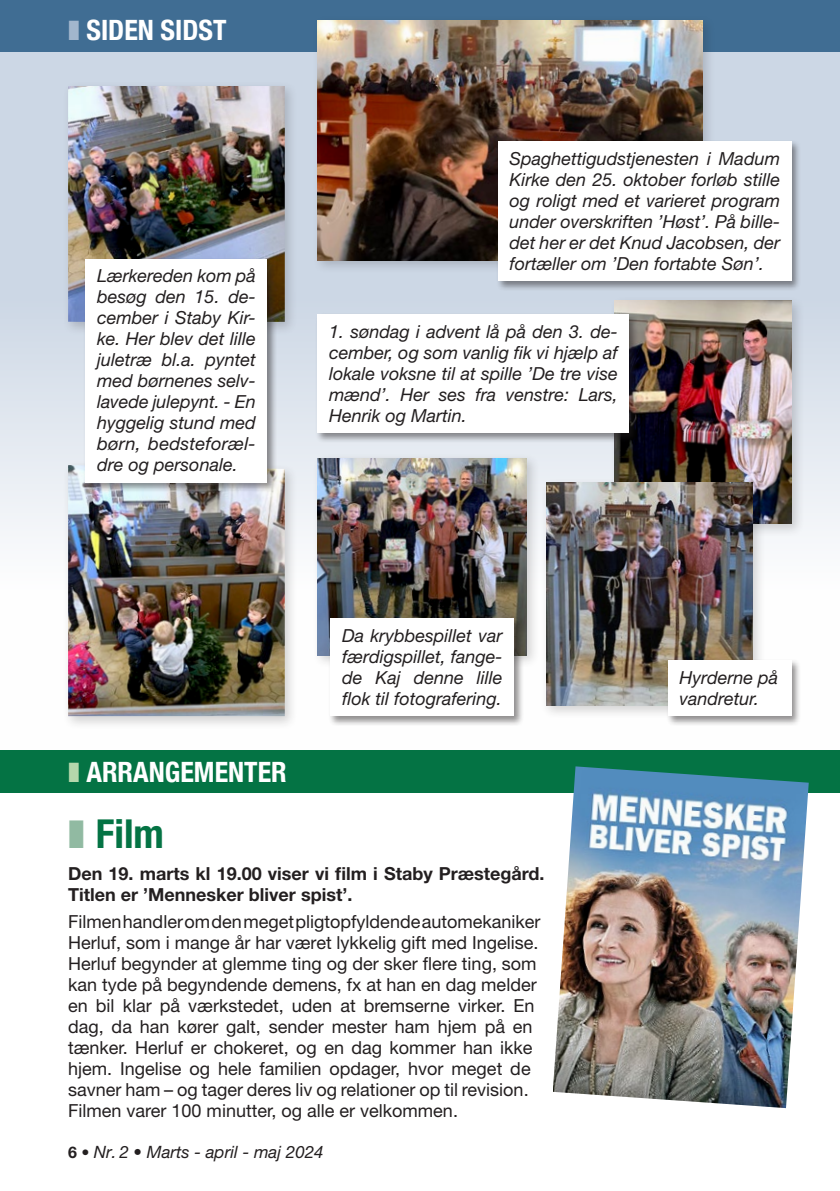
<style>
.page{position:relative;width:840px;height:1191px;background:#fff}
.page>*{position:absolute;margin:0;border:0;box-sizing:border-box;transform-origin:0 0}
.understregning{font:700 condensed 40px "Helvetica Neue LT Std";color:#047344}
.lille_overskrift{font:700 condensed 28px "Helvetica Neue";color:#fff}
.Brødtekst_9-10_5{font:italic 18px/21px "Helvetica Neue LT Std";color:#231f20;text-align:justify}
.BRØDTEKST{font:18px/21px "Helvetica Neue LT Std";color:#231f20}
.BRØDTEKST-2{font:700 18px/21px "Helvetica Neue LT Std";color:#231f20}
.t1{font:italic 17px "Helvetica Neue LT Std";color:#231f20}
.s1{color:#a2b6cd}
.s2{color:#b5d7ac}
.s3{color:#91baa2}
.s4{font-weight:700;font-style:normal;font-size:16px}
.s5{font-weight:300;font-style:normal;font-size:16px}
</style>
<div class="page">
<div style="left:0;top:51px;width:839px;height:742px;background:linear-gradient(to bottom,#bfcdde,#fff)"></div>
<div style="left:0;top:0;width:839px;height:51px;background:#406d93"></div>
<div style="left:0;top:750px;width:839px;height:43px;background:#047344"></div>
<div style="left:312px;top:15px;width:403px;height:259px;background:#231f20;opacity:.2"></div>
<img style="left:317px;top:20px;width:384px;height:241px">
<img style="left:553px;top:766px;width:255px;height:342px">
<div style="left:495px;top:139px;width:305px;height:152px;background:#231f20;opacity:.5"></div>
<div style="left:497px;top:142px;width:294px;height:139px;background:#fff"></div>
<div style="left:62px;top:80px;width:236px;height:255px;background:#231f20;opacity:.2"></div>
<img style="left:68px;top:86px;width:216px;height:236px">
<div style="left:62px;top:460px;width:236px;height:270px;background:#231f20;opacity:.2"></div>
<img style="left:68px;top:465px;width:216px;height:251px">
<div style="left:83px;top:257px;width:194px;height:235px;background:#231f20;opacity:.5"></div>
<div style="left:86px;top:259px;width:181px;height:223px;background:#fff"></div>
<div style="left:608px;top:295px;width:196px;height:242px;background:#231f20;opacity:.2"></div>
<img style="left:614px;top:300px;width:177px;height:223px">
<div style="left:540px;top:476px;width:225px;height:242px;background:#231f20;opacity:.2"></div>
<img style="left:546px;top:482px;width:205px;height:223px">
<div style="left:312px;top:452px;width:228px;height:216px;background:#231f20;opacity:.2"></div>
<img style="left:317px;top:458px;width:209px;height:197px">
<div style="left:315px;top:312px;width:323px;height:131px;background:#231f20;opacity:.5"></div>
<div style="left:317px;top:314px;width:311px;height:119px;background:#fff"></div>
<div style="left:665px;top:658px;width:135px;height:68px;background:#231f20;opacity:.5"></div>
<div style="left:667px;top:660px;width:124px;height:56px;background:#fff"></div>
<div style="left:328px;top:616px;width:195px;height:110px;background:#231f20;opacity:.5"></div>
<div style="left:330px;top:618px;width:183px;height:98px;background:#fff"></div>
<p class="lille_overskrift" style="left:68px;top:6px;width:160px"><span class="s1">❚</span> SIDEN SIDST</p>
<p class="Brødtekst_9-10_5" style="left:97px;top:265px;width:160px">Lærkereden kom på besøg den 15. de&shy;cember i Staby Kir&shy;ke. Her blev det lille juletræ bl.a. pyntet med børnenes selv&shy;lavede julepynt. - En hyggelig stund med børn, bedsteforæl&shy;dre og personale.</p>
<p class="Brødtekst_9-10_5" style="left:509px;top:148px;width:272px">Spaghettigudstjenesten i Madum Kirke den 25. oktober forløb stille og roligt med et varieret program under overskriften ’Høst’. På bille&shy;det her er det Knud Jacobsen, der fortæller om ’Den fortabte Søn’.</p>
<p class="Brødtekst_9-10_5" style="left:329px;top:320px;width:290px">1. søndag i advent lå på den 3. de&shy;cember, og som vanlig fik vi hjælp af lokale voksne til at spille ’De tre vise mænd’. Her ses fra venstre: Lars, Henrik og Martin.</p>
<p class="Brødtekst_9-10_5" style="left:342px;top:624px;width:162px">Da krybbespillet var færdigspillet, fange&shy;de Kaj denne lille flok til fotografering.</p>
<p class="Brødtekst_9-10_5" style="left:679px;top:666px;width:100px">Hyrderne på vandretur.</p>
<p class="lille_overskrift" style="left:68px;top:748px;width:220px"><span class="s2">❚</span> ARRANGEMENTER</p>
<p class="understregning" style="left:68px;top:809px;width:97px"><span class="s3">❚</span> Film</p>
<p class="BRØDTEKST-2" style="left:68px;top:862px;width:478px">Den 19. marts kl 19.00 viser vi film i Staby Præstegård.<br>Titlen er ’Mennesker bliver spist’.</p>
<p class="BRØDTEKST" style="left:68px;top:910px;width:474px">Filmen handler om den meget pligtopfyldende automekaniker Herluf, som i mange år har været lykkelig gift med Ingelise.<br>Herluf begynder at glemme ting og der sker flere ting, som kan tyde på begyndende demens, fx at han en dag melder en bil klar på værkstedet, uden at bremserne virker. En dag, da han kører galt, sender mester ham hjem på en tænker. Herluf er chokeret, og en dag kommer han ikke hjem. Ingelise og hele familien opdager, hvor meget de savner ham – og tager deres liv og relationer op til revision.</p>
<p class="BRØDTEKST" style="left:68px;top:1099px;width:391px">Filmen varer 100 minutter, og alle er velkommen.</p>
<p class="t1" style="left:68px;top:1141px;width:257px"><span class="s4">6</span> <span class="s5">•</span> Nr. 2 • Marts - april - maj 2024</p>
</div>
